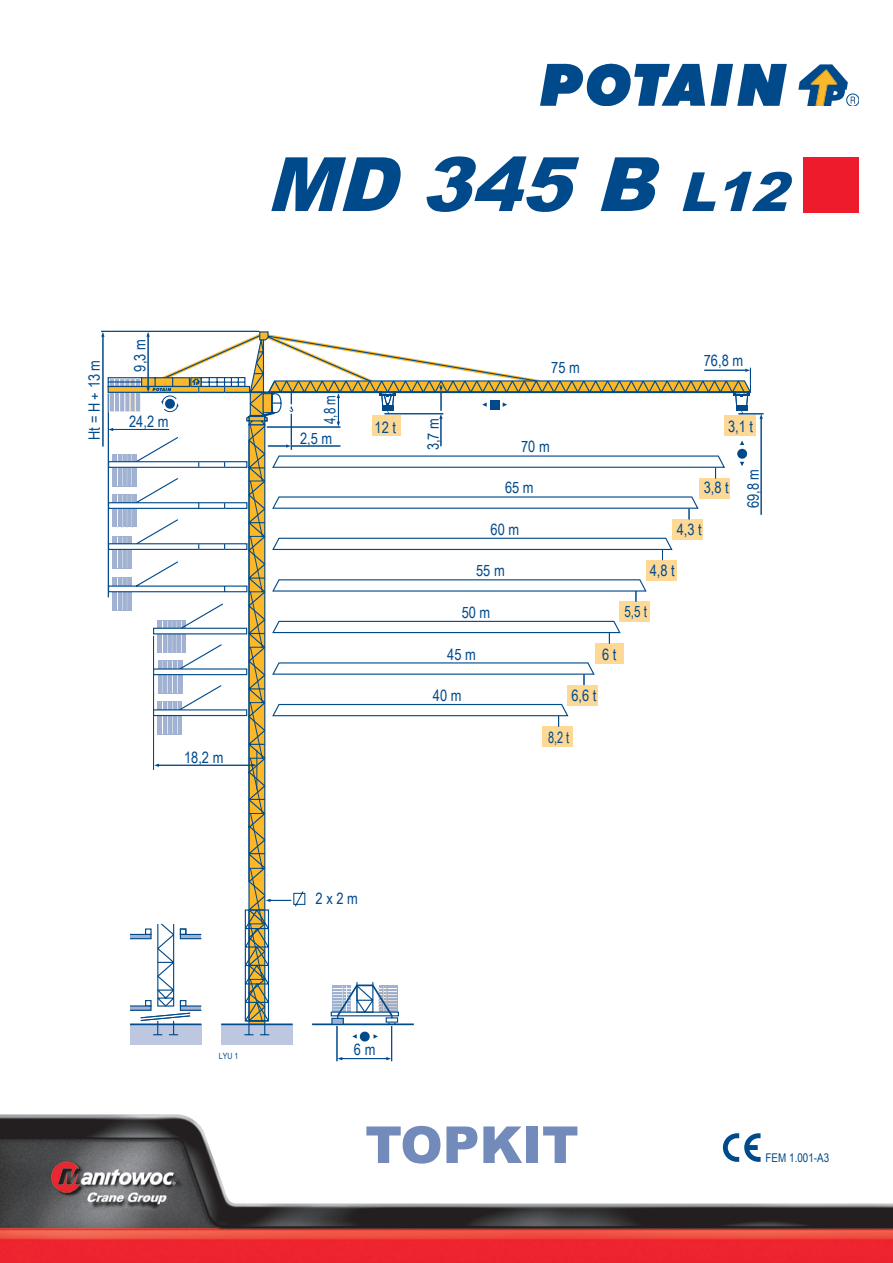
<style>
.page{position:relative;width:893px;height:1263px;background:#fff}
.page>*{position:absolute;margin:0;border:0;box-sizing:border-box;transform-origin:0 0}
.t1{font:italic 900 75px "Arial";color:#004a8b}
.t2{font:900 51px "Arial";color:#728bba}
.t3{font:15.6px "Arial Narrow";color:#004a8b}
.t4{font:15.6px "Arial Narrow";color:#004a8b;scale:.9 1}
.t5{font:15.6px "Arial Narrow";color:#004a8b;scale:.85 1}
.t6{font:12px "Arial Narrow";color:#004a8b}
.t7{font:8.55px "Arial Narrow";color:#004a8b}
.s1{font-size:54px}
</style>
<div class="page">
<hr style="left:340px;top:1058px;width:47px;height:1px;background:#004a8b">
<div style="left:360px;top:1031px;width:10px;height:10px;background:#004a8b;border-radius:50%"></div>
<div style="left:221px;top:1024px;width:72px;height:20px;background:#bec7e0"></div>
<div style="left:130px;top:1024px;width:71px;height:20px;background:#bec7e0"></div>
<hr style="left:337px;top:1026px;width:1px;height:35px;background:#004a8b">
<svg style="left:337px;top:1057px;width:5px;height:3px"></svg>
<hr style="left:391px;top:1026px;width:1px;height:35px;background:#004a8b">
<svg style="left:101px;top:330px;width:662px;height:709px"></svg>
<svg style="left:540px;top:64px;width:247px;height:42px"></svg>
<div style="left:846px;top:94px;width:13px;height:12px;border:1px solid #004a8b;border-radius:50%"></div>
<svg style="left:798px;top:64px;width:57px;height:42px"></svg>
<div style="left:804px;top:157px;width:55px;height:56px;background:#ee1b2c"></div>
<img style="left:0;top:1114px;width:893px;height:149px">
<svg style="left:723px;top:1133px;width:37px;height:29px"></svg>
<p class="t1" style="left:266px;top:130px;width:542px">MD 345B <span class="s1">L12</span></p>
<p class="t3" style="left:83px;top:440px;width:82px;rotate:-90deg">Ht = H + 13 m</p>
<p class="t3" style="left:129px;top:372px;width:34px;rotate:-90deg">9,3 m</p>
<p class="t3" style="left:129px;top:410px;width:41px">24,2 m</p>
<p class="t3" style="left:184px;top:746px;width:41px">18,2 m</p>
<p class="t4" style="left:319px;top:424px;width:34px;rotate:-90deg">4,8 m</p>
<p class="t3" style="left:300px;top:427px;width:34px">2,5 m</p>
<p class="t3" style="left:375px;top:416px;width:23px">12 t</p>
<p class="t3" style="left:551px;top:356px;width:30px">75 m</p>
<p class="t3" style="left:704px;top:349px;width:41px">76,8 m</p>
<p class="t3" style="left:422px;top:450px;width:34px;rotate:-90deg">3,7 m</p>
<p class="t3" style="left:521px;top:435px;width:30px">70 m</p>
<p class="t3" style="left:505px;top:476px;width:30px">65 m</p>
<p class="t3" style="left:491px;top:518px;width:30px">60 m</p>
<p class="t3" style="left:476px;top:559px;width:30px">55 m</p>
<p class="t3" style="left:462px;top:601px;width:30px">50 m</p>
<p class="t3" style="left:447px;top:642px;width:30px">45 m</p>
<p class="t3" style="left:433px;top:684px;width:30px">40 m</p>
<p class="t3" style="left:728px;top:415px;width:27px">3,1 t</p>
<p class="t3" style="left:704px;top:476px;width:27px">3,8 t</p>
<p class="t3" style="left:742px;top:508px;width:41px;rotate:-90deg">69,8 m</p>
<p class="t3" style="left:677px;top:518px;width:27px">4,3 t</p>
<p class="t3" style="left:650px;top:559px;width:27px">4,8 t</p>
<p class="t4" style="left:624px;top:600px;width:27px">5,5 t</p>
<p class="t3" style="left:602px;top:643px;width:16px">6 t</p>
<p class="t3" style="left:571px;top:684px;width:27px">6,6 t</p>
<p class="t5" style="left:548px;top:726px;width:27px">8,2 t</p>
<p class="t3" style="left:316px;top:887px;width:44px">2 x 2 m</p>
<p class="t7" style="left:219px;top:1050px;width:21px">LYU 1</p>
<p class="t3" style="left:354px;top:1038px;width:23px">6 m</p>
<p class="t2" style="left:365px;top:1108px;width:215px">TOPKIT</p>
<p class="t6" style="left:765px;top:1148px;width:65px">FEM 1.001-A3</p>
</div>
